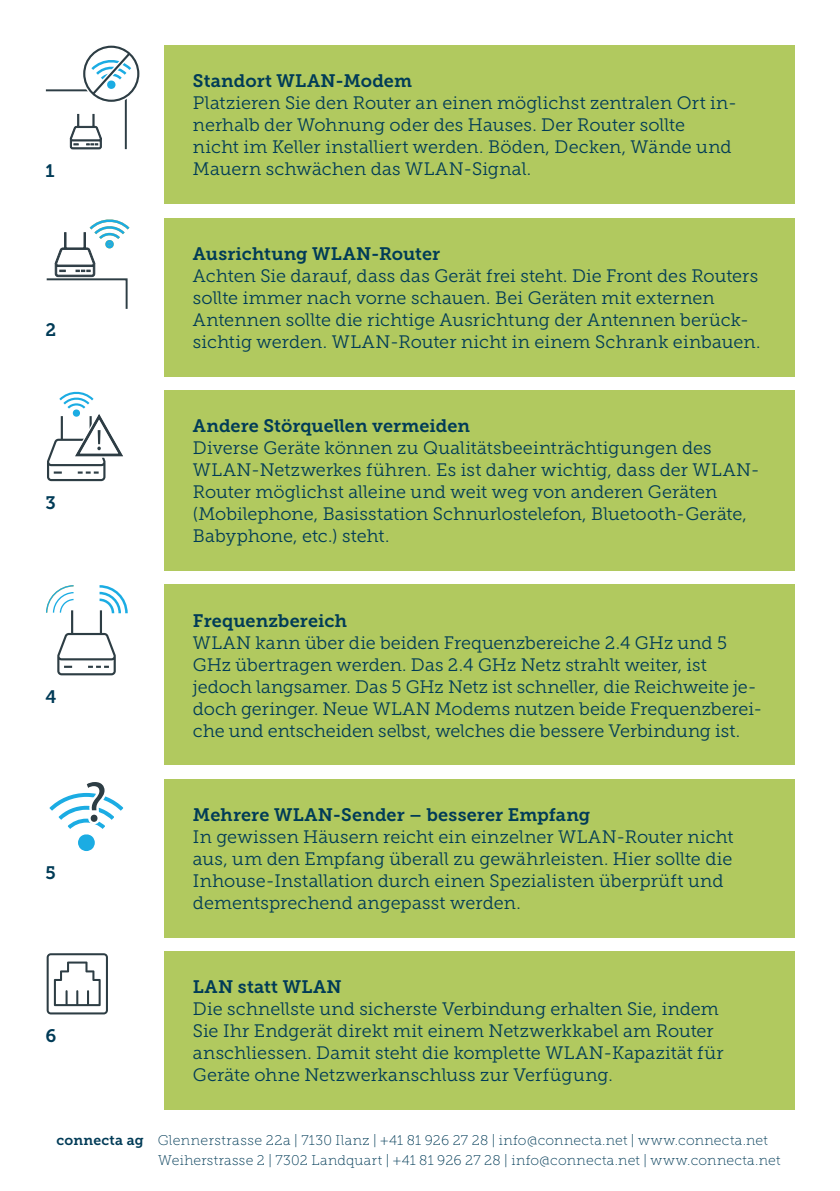
<style>
.page{position:relative;width:840px;height:1191px;background:#fff}
.page>*{position:absolute;margin:0;border:0;box-sizing:border-box;transform-origin:0 0}
.t1{font:18px/22px "Museo Slab 300";letter-spacing:.005em;color:#003b57}
.t2{font:18px "Museo Slab 700";letter-spacing:.005em;color:#003b57}
.t3{font:18px "Museo Slab 700";letter-spacing:.025em;color:#003b57}
.t4{font:14px/20px "Museo Slab 100";letter-spacing:.02em;color:#003b57}
.s1{font-family:"Museo Slab 700"}
</style>
<div class="page">
<div style="left:164px;top:45px;width:630px;height:159px;background:#b1c95f"></div>
<div style="left:164px;top:218px;width:630px;height:158px;background:#b1c95f"></div>
<div style="left:164px;top:390px;width:630px;height:180px;background:#b1c95f"></div>
<div style="left:164px;top:585px;width:630px;height:180px;background:#b1c95f"></div>
<div style="left:164px;top:779px;width:630px;height:158px;background:#b1c95f"></div>
<div style="left:164px;top:951px;width:630px;height:159px;background:#b1c95f"></div>
<svg style="left:45px;top:45px;width:95px;height:105px"></svg>
<svg style="left:46px;top:219px;width:83px;height:90px"></svg>
<svg style="left:47px;top:391px;width:76px;height:90px"></svg>
<svg style="left:46px;top:585px;width:82px;height:90px"></svg>
<svg style="left:49px;top:782px;width:75px;height:69px"></svg>
<div style="left:80px;top:835px;width:13px;height:14px;background:#1bace3;border-radius:50%"></div>
<svg style="left:47px;top:953px;width:61px;height:61px"></svg>
<p class="t2" style="left:45px;top:160px;width:11px">1</p>
<p class="t2" style="left:45px;top:320px;width:12px">2</p>
<p class="t2" style="left:45px;top:492px;width:12px">3</p>
<p class="t2" style="left:45px;top:687px;width:13px">4</p>
<p class="t2" style="left:45px;top:863px;width:12px">5</p>
<p class="t2" style="left:45px;top:1025px;width:12px">6</p>
<p class="t2" style="left:193px;top:71px;width:220px">Standort WLAN-Modem</p>
<p class="t1" style="left:193px;top:92px;width:545px">Platzieren Sie den Router an einen möglichst zentralen Ort in&shy;nerhalb der Wohnung oder des Hauses. Der Router sollte<br>nicht im Keller installiert werden. Böden, Decken, Wände und Mauern schwächen das WLAN-Signal.</p>
<p class="t2" style="left:193px;top:243px;width:249px">Ausrichtung WLAN-Router</p>
<p class="t1" style="left:193px;top:265px;width:568px">Achten Sie darauf, dass das Gerät frei steht. Die Front des Routers sollte immer nach vorne schauen. Bei Geräten mit externen Antennen sollte die richtige Ausrichtung der Antennen berück&shy;sichtig werden. WLAN-Router nicht in einem Schrank einbauen.</p>
<p class="t2" style="left:193px;top:416px;width:278px">Andere Störquellen vermeiden</p>
<p class="t1" style="left:193px;top:437px;width:568px">Diverse Geräte können zu Qualitätsbeeinträchtigungen des WLAN-Netzwerkes führen. Es ist daher wichtig, dass der WLAN-Router möglichst alleine und weit weg von anderen Geräten (Mobilephone, Basisstation Schnurlostelefon, Bluetooth-Geräte, Babyphone, etc.) steht.</p>
<p class="t2" style="left:193px;top:610px;width:155px">Frequenzbereich</p>
<p class="t1" style="left:193px;top:631px;width:570px">WLAN kann über die beiden Frequenzbereiche 2.4 GHz und 5<br>GHz übertragen werden. Das 2.4 GHz Netz strahlt weiter, ist jedoch langsamer. Das 5 GHz Netz ist schneller, die Reichweite je&shy;doch geringer. Neue WLAN Modems nutzen beide Frequenzberei&shy;che und entscheiden selbst, welches die bessere Verbindung ist.</p>
<p class="t2" style="left:193px;top:804px;width:398px">Mehrere WLAN-Sender – besserer Empfang</p>
<p class="t1" style="left:193px;top:826px;width:542px">In gewissen Häusern reicht ein einzelner WLAN-Router nicht aus, um den Empfang überall zu gewährleisten. Hier sollte die Inhouse-Installation durch einen Spezialisten überprüft und dementsprechend angepasst werden.</p>
<p class="t3" style="left:193px;top:977px;width:150px">LAN statt WLAN</p>
<p class="t1" style="left:193px;top:998px;width:531px">Die schnellste und sicherste Verbindung erhalten Sie, indem Sie Ihr Endgerät direkt mit einem Netzwerkkabel am Router anschliessen. Damit steht die komplette WLAN-Kapazität für Geräte ohne Netzwerkanschluss zur Verfügung.</p>
<p class="t4" style="left:158px;top:1130px;width:623px;text-indent:-102px"><span class="s1">connecta ag</span> Glennerstrasse 22a | 7130 Ilanz | +41 81 926 27 28 | info@connecta.net | www.connecta.net<br>Weiherstrasse 2 | 7302 Landquart | +41 81 926 27 28 | info@connecta.net | www.connecta.net</p>
</div>
